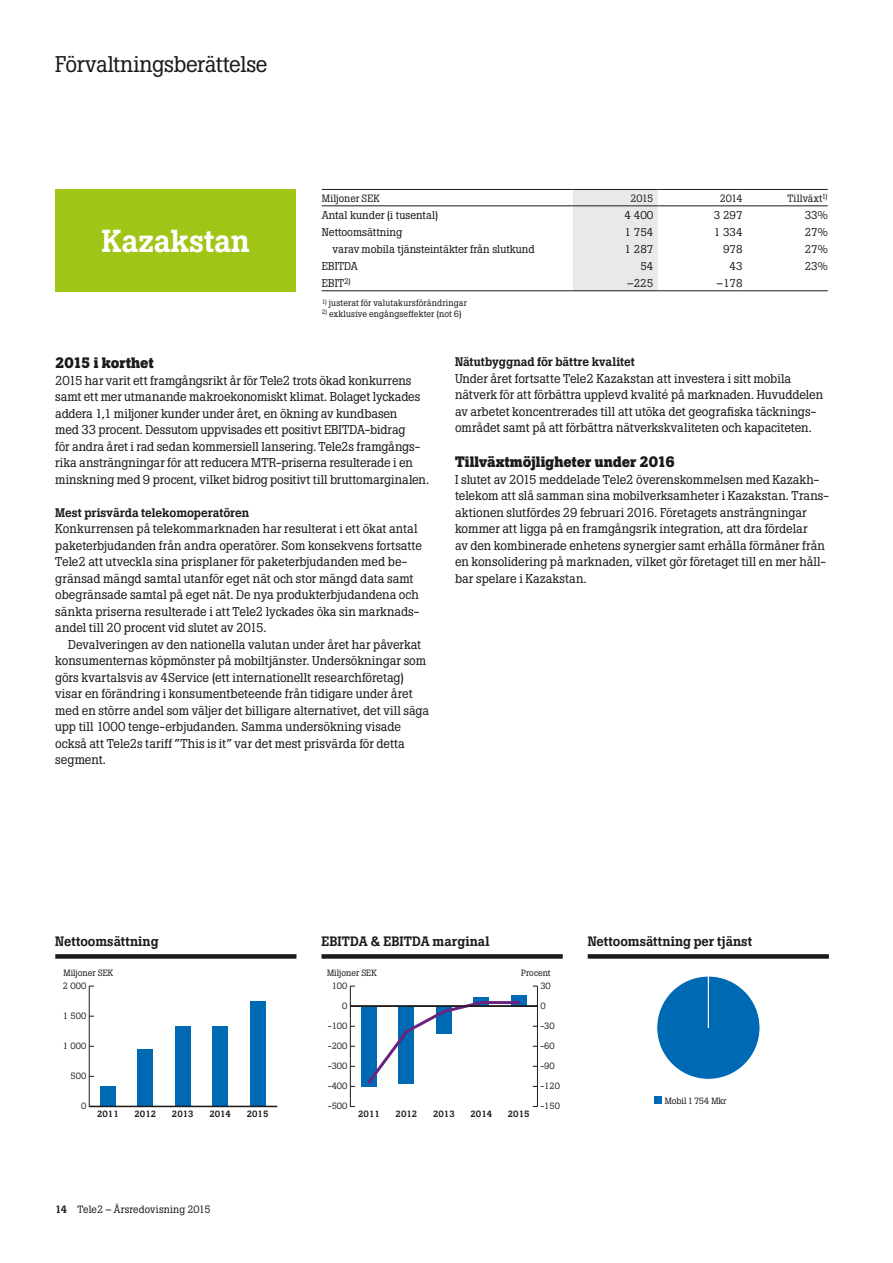
<style>
.page{position:relative;width:893px;height:1263px;background:#fff}
.page>*{position:absolute;margin:0;border:0;box-sizing:border-box;transform-origin:0 0}
.t1{font:500 31.5px "Boton Pro";letter-spacing:-.01em;color:#fff}
.t2{font:22.5px "Boton Pro";letter-spacing:-.015em;color:#1c1b1a}
.t3{font:700 15px "Boton Pro";color:#1c1b1a}
.t4{font:500 13.5px "Boton Pro";letter-spacing:.005em;color:#1c1b1a}
.t5{font:12.75px/16.5px "Boton Pro";letter-spacing:-.005em;color:#1c1b1a}
.t6{font:500 12.3px "Boton Pro";letter-spacing:-.005em;color:#1c1b1a}
.t7{font:11.25px "Boton Pro";color:#1c1b1a}
.t8{font:10.5px "Boton Pro";letter-spacing:.01em;color:#1c1b1a}
.t9{font:9px "Boton Pro";color:#1c1b1a}
.t10{font:500 9px "Boton Pro";color:#1c1b1a}
.s1{font-weight:500}
</style>
<div class="page">
<div style="left:55px;top:954px;width:241px;height:5px;background:#1c1b1a"></div>
<div style="left:321px;top:954px;width:242px;height:5px;background:#1c1b1a"></div>
<div style="left:573px;top:190px;width:85px;height:100px;background:#e9e9e9"></div>
<hr style="left:322px;top:189px;width:251px;height:1px;background:#1c1b1a">
<hr style="left:322px;top:206px;width:251px;height:1px;background:#1c1b1a">
<hr style="left:658px;top:206px;width:85px;height:1px;background:#1c1b1a">
<hr style="left:743px;top:206px;width:85px;height:1px;background:#1c1b1a">
<hr style="left:658px;top:189px;width:85px;height:1px;background:#1c1b1a">
<hr style="left:743px;top:189px;width:85px;height:1px;background:#1c1b1a">
<hr style="left:322px;top:290px;width:251px;height:1px;background:#1c1b1a">
<hr style="left:573px;top:290px;width:85px;height:1px;background:#1c1b1a">
<hr style="left:658px;top:290px;width:85px;height:1px;background:#1c1b1a">
<hr style="left:743px;top:290px;width:85px;height:1px;background:#1c1b1a">
<hr style="left:573px;top:189px;width:85px;height:1px;background:#1c1b1a">
<hr style="left:573px;top:206px;width:85px;height:1px;background:#1c1b1a">
<div style="left:588px;top:954px;width:241px;height:5px;background:#1c1b1a"></div>
<div style="left:654px;top:1097px;width:7px;height:7px;background:#0069b4"></div>
<div style="left:55px;top:189px;width:241px;height:102px;background:#9fc517"></div>
<hr style="left:89px;top:986px;width:1px;height:120px;background:#1c1b1a">
<div style="left:100px;top:1085px;width:16px;height:21px;background:#0069b4"></div>
<div style="left:138px;top:1049px;width:15px;height:57px;background:#0069b4"></div>
<div style="left:175px;top:1025px;width:16px;height:81px;background:#0069b4"></div>
<div style="left:212px;top:1026px;width:16px;height:80px;background:#0069b4"></div>
<div style="left:250px;top:1001px;width:15px;height:105px;background:#0069b4"></div>
<hr style="left:90px;top:1106px;width:187px;height:1px;background:#1c1b1a">
<hr style="left:350px;top:986px;width:1px;height:120px;background:#1c1b1a">
<div style="left:361px;top:1006px;width:16px;height:80px;background:#0069b4"></div>
<div style="left:473px;top:997px;width:16px;height:9px;background:#0069b4"></div>
<div style="left:511px;top:995px;width:16px;height:11px;background:#0069b4"></div>
<hr style="left:537px;top:986px;width:1px;height:120px;background:#1c1b1a">
<svg style="left:367px;top:1001px;width:114px;height:83px"></svg>
<hr style="left:481px;top:1001px;width:38px;height:3px;background:#6a2381">
<hr style="left:351px;top:1005px;width:186px;height:2px;background:#1c1b1a">
<div style="left:657px;top:976px;width:103px;height:103px;background:#0069b4;border-radius:52px"></div>
<h2 class="t2" style="left:55px;top:50px;width:214px">Förvaltningsberättelse</h2>
<h1 class="t1" style="left:102px;top:221px;width:150px">Kazakstan</h1>
<p class="t8" style="left:322px;top:191px;width:60px">Miljoner SEK</p>
<p class="t8" style="left:630px;top:191px;width:24px">2015</p>
<p class="t8" style="left:720px;top:191px;width:24px">2014</p>
<p class="t8" style="left:787px;top:191px;width:42px">Tillväxt<sup>1)</sup></p>
<p class="t7" style="left:322px;top:208px;width:118px">Antal kunder (i tusental)</p>
<p class="t7" style="left:625px;top:208px;width:30px">4 400</p>
<p class="t7" style="left:714px;top:208px;width:30px">3 297</p>
<p class="t7" style="left:805px;top:208px;width:25px">33%</p>
<p class="t7" style="left:322px;top:224px;width:82px">Nettoomsättning</p>
<p class="t7" style="left:625px;top:224px;width:30px">1 754</p>
<p class="t7" style="left:714px;top:224px;width:30px">1 334</p>
<p class="t7" style="left:805px;top:224px;width:25px">27%</p>
<p class="t7" style="left:333px;top:241px;width:204px">varav mobila tjänsteintäkter från slutkund</p>
<p class="t7" style="left:625px;top:241px;width:30px">1 287</p>
<p class="t7" style="left:723px;top:241px;width:21px">978</p>
<p class="t7" style="left:805px;top:241px;width:25px">27%</p>
<p class="t7" style="left:322px;top:258px;width:37px">EBITDA</p>
<p class="t7" style="left:640px;top:258px;width:15px">54</p>
<p class="t7" style="left:730px;top:258px;width:15px">43</p>
<p class="t7" style="left:805px;top:258px;width:25px">23%</p>
<p class="t7" style="left:322px;top:275px;width:31px">EBIT<sup>2)</sup></p>
<p class="t7" style="left:627px;top:275px;width:28px">–225</p>
<p class="t7" style="left:716px;top:275px;width:28px">–178</p>
<p class="t9" style="left:322px;top:297px;width:147px"><sup>1)</sup> justerat för valutakursförändringar</p>
<p class="t9" style="left:322px;top:307px;width:141px"><sup>2)</sup> exklusive engångseffekter (not 6)</p>
<p class="t3" style="left:55px;top:353px;width:100px">2015 i korthet</p>
<p class="t5" style="left:55px;top:372px;width:375px">2015 har varit ett framgångsrikt år för Tele2 trots ökad konkurrens samt ett mer utmanande makroekonomiskt klimat. Bolaget lyckades addera 1,1 miljoner kunder under året, en ökning av kundbasen<br>med 33 procent. Dessutom uppvisades ett positivt EBITDA-bidrag<br>för andra året i rad sedan kommersiell lansering. Tele2s framgångs&shy;rika ansträngningar för att reducera MTR-priserna resulterade i en minskning med 9 procent, vilket bidrog positivt till bruttomarginalen.</p>
<p class="t6" style="left:55px;top:505px;width:196px">Mest prisvärda telekomoperatören</p>
<p class="t5" style="left:55px;top:521px;width:368px">Konkurrensen på telekommarknaden har resulterat i ett ökat antal paketerbjudanden från andra operatörer. Som konsekvens fortsatte Tele2 att utveckla sina prisplaner för paketerbjudanden med be&shy;gränsad mängd samtal utanför eget nät och stor mängd data samt obegränsade samtal på eget nät. De nya produkterbjudandena och sänkta priserna resulterade i att Tele2 lyckades öka sin marknads&shy;andel till 20 procent vid slutet av 2015.</p>
<p class="t5" style="left:55px;top:636px;width:375px;text-indent:13px">Devalveringen av den nationella valutan under året har påverkat konsumenternas köpmönster på mobiltjänster. Undersökningar som görs kvartalsvis av 4Service (ett internationellt researchföretag) visar en förändring i konsumentbeteende från tidigare under året med en större andel som väljer det billigare alternativet, det vill säga upp till 1000 tenge-erbjudanden. Samma undersökning visade också att Tele2s tariff ”This is it” var det mest prisvärda för detta segment.</p>
<p class="t6" style="left:455px;top:354px;width:181px">Nätutbyggnad för bättre kvalitet</p>
<p class="t5" style="left:455px;top:370px;width:370px">Under året fortsatte Tele2 Kazakstan att investera i sitt mobila nätverk för att förbättra upplevd kvalité på marknaden. Huvuddelen av arbetet koncentrerades till att utöka det geografiska täcknings&shy;området samt på att förbättra nätverkskvaliteten och kapaciteten.</p>
<p class="t3" style="left:455px;top:452px;width:221px">Tillväxtmöjligheter under 2016</p>
<p class="t5" style="left:455px;top:471px;width:376px">I slutet av 2015 meddelade Tele2 överenskommelsen med Kazakh&shy;telekom att slå samman sina mobilverksamheter i Kazakstan. Trans&shy;aktionen slutfördes 29 februari 2016. Företagets ansträngningar kommer att ligga på en framgångsrik integration, att dra fördelar<br>av den kombinerade enhetens synergier samt erhålla förmåner från en konsolidering på marknaden, vilket gör företaget till en mer håll&shy;bar spelare i Kazakstan.</p>
<p class="t4" style="left:55px;top:932px;width:105px">Nettoomsättning</p>
<p class="t4" style="left:321px;top:932px;width:170px">EBITDA &amp; EBITDA marginal</p>
<p class="t9" style="left:64px;top:967px;width:51px">Miljoner SEK</p>
<p class="t9" style="left:327px;top:967px;width:51px">Miljoner SEK</p>
<p class="t9" style="left:521px;top:967px;width:31px">Procent</p>
<p class="t9" style="left:63px;top:980px;width:25px">2 000</p>
<p class="t9" style="left:332px;top:980px;width:17px">100</p>
<p class="t9" style="left:540px;top:980px;width:12px">30</p>
<p class="t9" style="left:342px;top:1000px;width:7px">0</p>
<p class="t9" style="left:540px;top:1000px;width:7px">0</p>
<p class="t9" style="left:63px;top:1010px;width:25px">1 500</p>
<p class="t9" style="left:328px;top:1020px;width:21px">-100</p>
<p class="t9" style="left:540px;top:1020px;width:16px">-30</p>
<p class="t9" style="left:63px;top:1040px;width:25px">1 000</p>
<p class="t9" style="left:328px;top:1040px;width:21px">-200</p>
<p class="t9" style="left:540px;top:1040px;width:16px">-60</p>
<p class="t9" style="left:328px;top:1060px;width:21px">-300</p>
<p class="t9" style="left:540px;top:1060px;width:16px">-90</p>
<p class="t9" style="left:71px;top:1070px;width:17px">500</p>
<p class="t9" style="left:328px;top:1080px;width:21px">-400</p>
<p class="t9" style="left:540px;top:1080px;width:21px">-120</p>
<p class="t9" style="left:81px;top:1100px;width:7px">0</p>
<p class="t10" style="left:97px;top:1107px;width:23px">2011</p>
<p class="t10" style="left:134px;top:1107px;width:23px">2012</p>
<p class="t10" style="left:172px;top:1107px;width:23px">2013</p>
<p class="t10" style="left:209px;top:1107px;width:23px">2014</p>
<p class="t10" style="left:247px;top:1107px;width:23px">2015</p>
<p class="t9" style="left:328px;top:1100px;width:21px">-500</p>
<p class="t10" style="left:358px;top:1107px;width:23px">2011</p>
<p class="t10" style="left:396px;top:1107px;width:23px">2012</p>
<p class="t10" style="left:433px;top:1107px;width:23px">2013</p>
<p class="t10" style="left:470px;top:1107px;width:23px">2014</p>
<p class="t10" style="left:508px;top:1107px;width:23px">2015</p>
<p class="t9" style="left:540px;top:1100px;width:21px">-150</p>
<p class="t4" style="left:588px;top:932px;width:166px">Nettoomsättning per tjänst</p>
<p class="t9" style="left:665px;top:1095px;width:63px">Mobil 1 754 Mkr</p>
<p class="t8" style="left:55px;top:1203px;width:157px"><span class="s1">14</span> Tele2 – Årsredovisning 2015</p>
</div>
